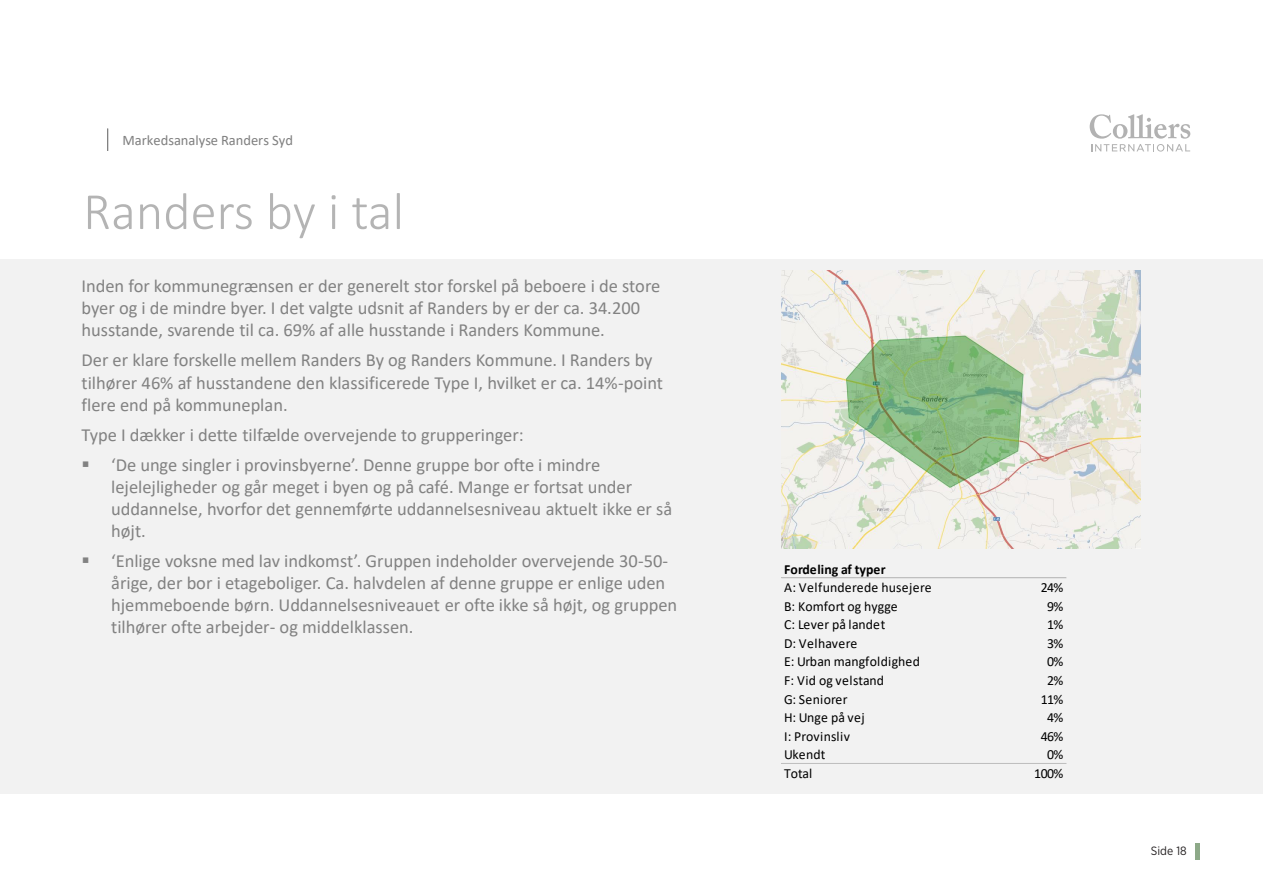
<style>
.page{position:relative;width:1263px;height:893px;background:#fff}
.page>*{position:absolute;margin:0;border:0;box-sizing:border-box;transform-origin:0 0}
.t1{font:300 52.65px "Calibri";color:#b4b4b4}
.t2{font:18.45px/22px "Calibri";color:#828282}
.t3{font:14.55px "Calibri";color:#7f7f7f}
.t4{font:13.95px/18.6px "Calibri";letter-spacing:.005em;color:#000}
.t5{font:13.95px "Calibri";letter-spacing:.025em;color:#000}
.t6{font:12px "Gotham Narrow";color:#231f20}
.s1{font-weight:700}
</style>
<div class="page">
<hr style="left:1195px;top:843px;width:4px;height:16px;background:#8da988">
<svg style="left:1090px;top:115px;width:100px;height:37px"></svg>
<svg style="left:107px;top:129px;width:1px;height:22px"></svg>
<div style="left:0;top:259px;width:1263px;height:534px;background:#f2f2f2"></div>
<img style="left:781px;top:270px;width:359px;height:279px">
<hr style="left:781px;top:577px;width:285px;height:1px;background:#bfbfbf">
<hr style="left:781px;top:763px;width:285px;height:1px;background:#bfbfbf">
<p class="t3" style="left:122px;top:130px;width:172px">Markedsanalyse Randers Syd</p>
<p class="t1" style="left:83px;top:179px;width:322px">Randers by i tal</p>
<p class="t2" style="left:82px;top:275px;width:580px">Inden for kommunegrænsen er der generelt stor forskel på beboere i de store byer og i de mindre byer. I det valgte udsnit af Randers by er der ca. 34.200 husstande, svarende til ca. 69% af alle husstande i Randers Kommune.</p>
<p class="t2" style="left:82px;top:349px;width:583px">Der er klare forskelle mellem Randers By og Randers Kommune. I Randers by tilhører 46% af husstandene den klassificerede Type I, hvilket er ca. 14%-point flere end på kommuneplan.</p>
<p class="t2" style="left:82px;top:423px;width:444px">Type I dækker i dette tilfælde overvejende to grupperinger:</p>
<p class="t2" style="left:111px;top:453px;width:563px;text-indent:-30px">▪ ‘De unge singler i provinsbyerne’. Denne gruppe bor ofte i mindre lejelejligheder og går meget i byen og på café. Mange er fortsat under uddannelse, hvorfor det gennemførte uddannelsesniveau aktuelt ikke er så højt.</p>
<p class="t2" style="left:111px;top:549px;width:568px;text-indent:-30px">▪ ‘Enlige voksne med lav indkomst’. Gruppen indeholder overvejende 30-50- årige, der bor i etageboliger. Ca. halvdelen af denne gruppe er enlige uden hjemmeboende børn. Uddannelsesniveauet er ofte ikke så højt, og gruppen tilhører ofte arbejder- og middelklassen.</p>
<p class="t4" style="left:784px;top:559px;width:149px"><span class="s1">Fordeling af typer<br></span>A: Velfunderede husejere</p>
<p class="t4" style="left:1041px;top:578px;width:24px">24%</p>
<p class="t4" style="left:784px;top:596px;width:115px">B: Komfort og hygge</p>
<p class="t4" style="left:1047px;top:596px;width:18px">9%</p>
<p class="t4" style="left:784px;top:615px;width:103px">C: Lever på landet</p>
<p class="t4" style="left:1047px;top:615px;width:18px">1%</p>
<p class="t5" style="left:784px;top:634px;width:75px">D: Velhavere</p>
<p class="t4" style="left:1047px;top:634px;width:18px">3%</p>
<p class="t4" style="left:784px;top:652px;width:137px">E: Urban mangfoldighed</p>
<p class="t4" style="left:1047px;top:652px;width:18px">0%</p>
<p class="t4" style="left:784px;top:671px;width:101px">F: Vid og velstand</p>
<p class="t4" style="left:1047px;top:671px;width:18px">2%</p>
<p class="t4" style="left:784px;top:689px;width:65px">G: Seniorer</p>
<p class="t4" style="left:1041px;top:689px;width:24px">11%</p>
<p class="t4" style="left:784px;top:708px;width:82px">H: Unge på vej</p>
<p class="t4" style="left:1047px;top:708px;width:18px">4%</p>
<p class="t4" style="left:784px;top:726px;width:67px">I: Provinsliv</p>
<p class="t4" style="left:1041px;top:726px;width:24px">46%</p>
<p class="t4" style="left:784px;top:745px;width:43px">Ukendt</p>
<p class="t4" style="left:1047px;top:745px;width:18px">0%</p>
<p class="t4" style="left:784px;top:764px;width:30px">Total</p>
<p class="t4" style="left:1034px;top:764px;width:31px">100%</p>
<p class="t6" style="left:1151px;top:843px;width:37px">Side 18</p>
</div>
